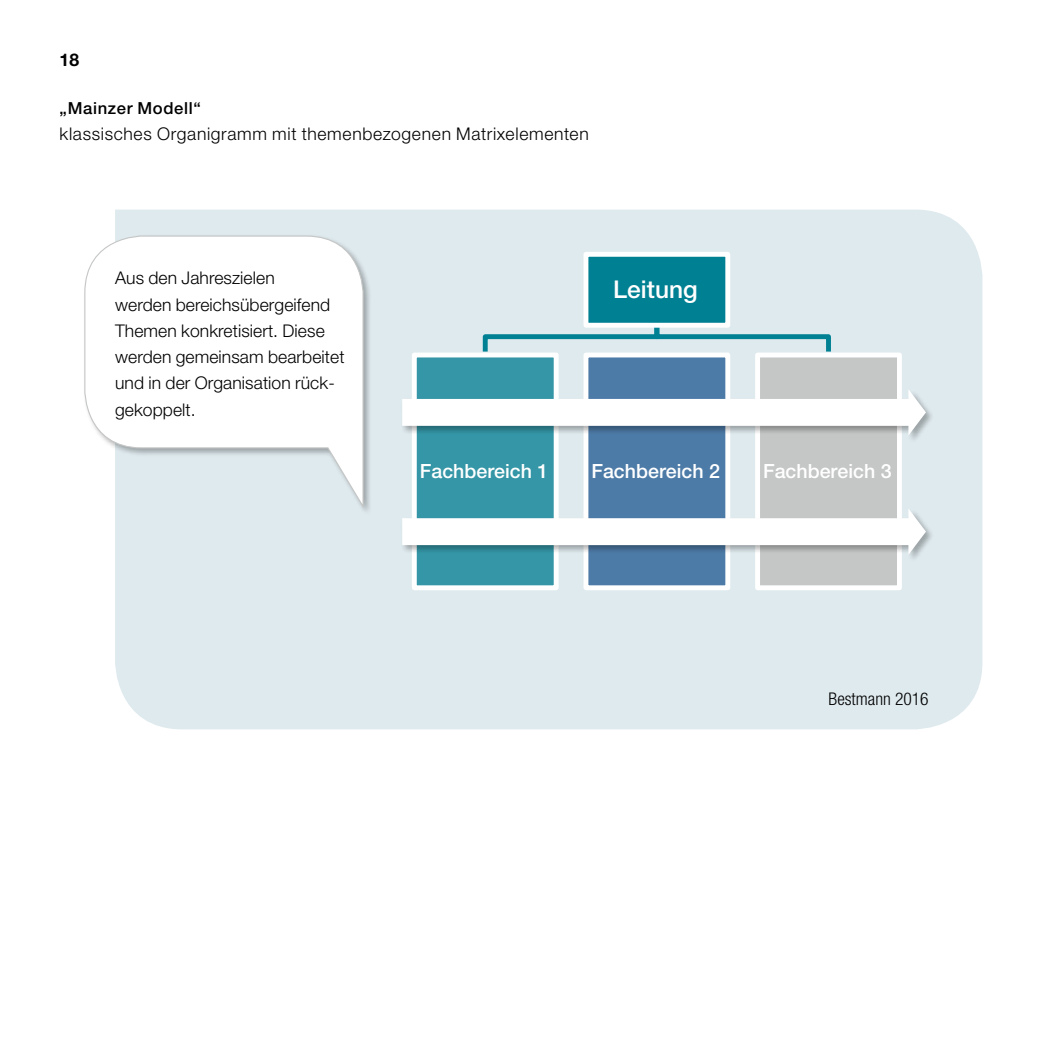
<style>
.page{position:relative;width:1042px;height:1042px;background:#fff}
.page>*{position:absolute;margin:0;border:0;box-sizing:border-box;transform-origin:0 0}
.t1{font:500 24.5px "Helvetica Neue LT Std";color:#fff}
.t2{font:500 19.6px "Helvetica Neue LT Std";color:#fff}
.t3{font:300 17.5px/26.2px "Helvetica Neue LT Std";letter-spacing:.005em;color:#000}
.t4{font:300 17.5px "Helvetica Neue LT Std";letter-spacing:.04em;color:#000}
.t5{font:300 condensed 17.5px "Helvetica Neue LT Std";color:#000}
.t6{font:700 17.5px "Helvetica Neue LT Std";color:#000}
.t7{font:500 16.62px "Helvetica Neue LT Std";letter-spacing:.04em;color:#000}
</style>
<div class="page">
<div style="left:115px;top:210px;width:867px;height:519px;background:#dfeaee"></div>
<svg style="left:480px;top:317px;width:353px;height:39px;background:#b9d8de"></svg>
<div style="left:586px;top:254px;width:142px;height:71px;background:#008193"></div>
<div style="left:583px;top:252px;width:147px;height:76px;border:5px solid #fff"></div>
<div style="left:414px;top:355px;width:142px;height:233px;background:#3496a6"></div>
<div style="left:412px;top:352px;width:146px;height:238px;border:5px solid #fff"></div>
<div style="left:586px;top:355px;width:142px;height:233px;background:#4d7ba7"></div>
<div style="left:583px;top:352px;width:147px;height:238px;border:5px solid #fff"></div>
<div style="left:757px;top:355px;width:142px;height:233px;background:#c5c6c6"></div>
<div style="left:755px;top:352px;width:147px;height:238px;border:5px solid #fff"></div>
<div style="left:82px;top:234px;width:290px;height:282px;background:#000;opacity:.3"></div>
<svg style="left:84px;top:235px;width:280px;height:273px"></svg>
<div style="left:400px;top:388px;width:534px;height:55px;background:#000;opacity:.3"></div>
<svg style="left:402px;top:389px;width:524px;height:46px"></svg>
<div style="left:400px;top:508px;width:534px;height:54px;background:#000;opacity:.3"></div>
<svg style="left:402px;top:508px;width:524px;height:47px"></svg>
<p class="t6" style="left:60px;top:49px;width:21px">18</p>
<p class="t7" style="left:60px;top:98px;width:143px">„Mainzer Modell“</p>
<p class="t4" style="left:60px;top:123px;width:531px">klassisches Organigramm mit themenbezogenen Matrixelementen</p>
<p class="t3" style="left:115px;top:265px;width:231px">Aus den Jahreszielen<br>werden bereichsübergeifend<br>Themen konkretisiert. Diese werden gemeinsam bearbeitet und in der Organisation rück&shy;gekoppelt.</p>
<h1 class="t1" style="left:613px;top:275px;width:86px">Leitung</h1>
<p class="t2" style="left:420px;top:459px;width:130px">Fachbereich 1</p>
<p class="t2" style="left:591px;top:459px;width:130px">Fachbereich 2</p>
<p class="t2" style="left:763px;top:459px;width:130px">Fachbereich 3</p>
<p class="t5" style="left:828px;top:688px;width:102px">Bestmann 2016</p>
</div>
